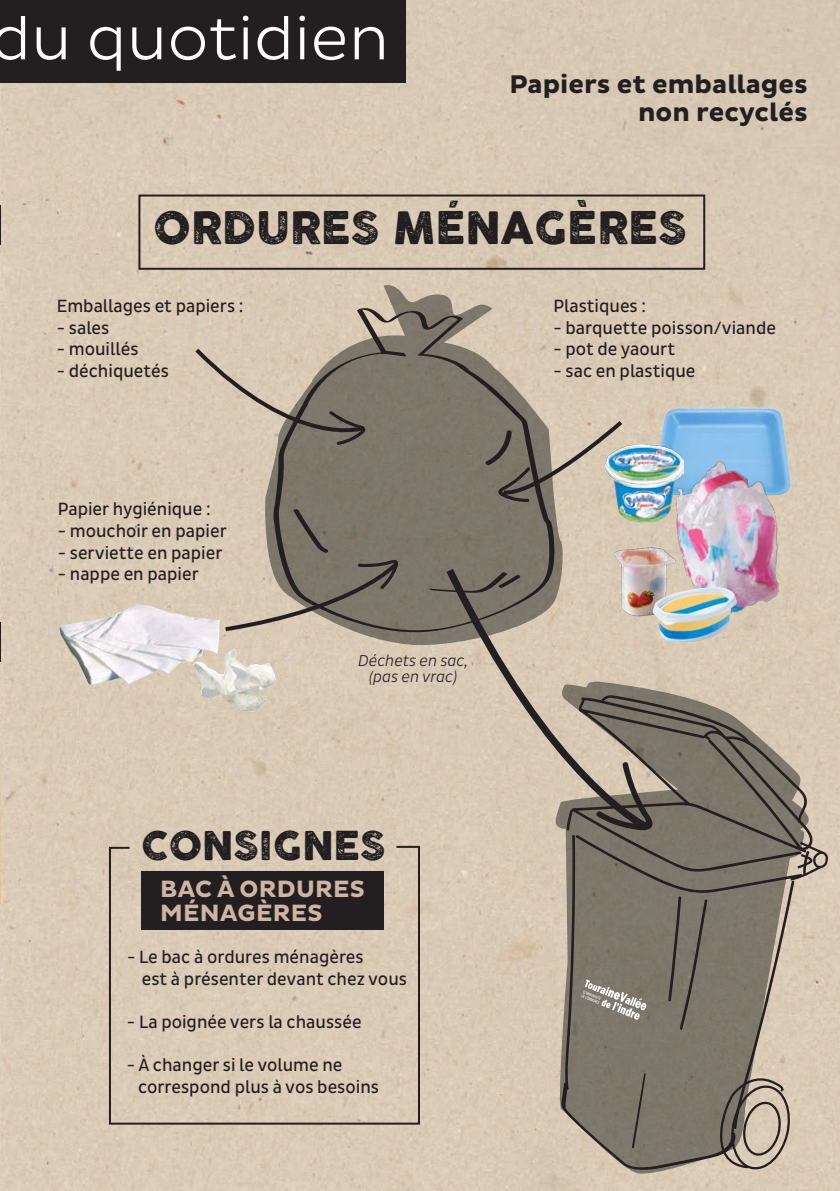
<style>
.page{position:relative;width:840px;height:1191px;background:#fff}
.page>*{position:absolute;margin:0;border:0;box-sizing:border-box;transform-origin:0 0}
.t1{font:300 61px "Pluto Sans";color:#fff}
.t2{font:44px "COCOGOOSELETTERPRESS";color:#231f20}
.t3{font:39px "COCOGOOSELETTERPRESS";color:#231f20}
.t4{font:700 26px/28px "Pluto Sans";color:#231f20;text-align:right}
.t5{font:700 24px/24px "Pluto Sans";letter-spacing:.015em;color:#ceb4a2}
.t6{font:18px/21.6px "Pluto Sans Cond";color:#231f20}
.t7{font:italic 300 16px/16px "Pluto Sans Cond";color:#231f20;text-align:center}
</style>
<div class="page">
<div style="left:0;top:0;width:839px;height:1191px;background:#d9cab5"></div>
<svg style="left:0;top:82px;width:1px;height:822px"></svg>
<hr style="left:0;top:205px;width:1px;height:40px;background:#231f20">
<hr style="left:0;top:622px;width:1px;height:40px;background:#231f20">
<img style="left:58px;top:601px;width:167px;height:88px">
<img style="left:646px;top:403px;width:151px;height:100px">
<img style="left:673px;top:456px;width:121px;height:179px">
<img style="left:610px;top:537px;width:73px;height:44px">
<img style="left:194px;top:645px;width:86px;height:70px">
<svg style="left:263px;top:283px;width:300px;height:364px;fill:#d7c9b4"></svg>
<svg style="left:273px;top:305px;width:281px;height:329px;fill:#7e776a"></svg>
<svg style="left:378px;top:350px;width:29px;height:7px"></svg>
<svg style="left:292px;top:508px;width:37px;height:45px"></svg>
<svg style="left:427px;top:571px;width:13px;height:22px"></svg>
<div style="left:0;top:0;width:405px;height:82px;background:#231f20"></div>
<div style="left:552px;top:681px;width:260px;height:496px;background:#d8c9b5"></div>
<svg style="left:108px;top:845px;width:313px;height:280px"></svg>
<div style="left:138px;top:194px;width:566px;height:76px;border:2px solid #231f20"></div>
<svg style="left:483px;top:417px;width:143px;height:85px"></svg>
<svg style="left:221px;top:559px;width:179px;height:75px"></svg>
<svg style="left:440px;top:561px;width:212px;height:272px"></svg>
<svg style="left:191px;top:344px;width:176px;height:107px"></svg>
<svg style="left:560px;top:694px;width:269px;height:477px"></svg>
<img style="left:636px;top:581px;width:119px;height:80px">
<img style="left:604px;top:445px;width:79px;height:78px">
<h1 class="t1" style="left:-9px;top:4px;width:400px">du quotidien</h1>
<p class="t4" style="left:509px;top:71px;width:300px">Papiers et emballages non recyclés</p>
<p class="t2" style="left:153px;top:203px;width:534px">ORDURES MÉNAGÈRES</p>
<p class="t6" style="left:57px;top:295px;width:188px">Emballages et papiers :</p>
<p class="t6" style="left:57px;top:317px;width:54px">- sales</p>
<p class="t6" style="left:57px;top:338px;width:83px">- mouillés</p>
<p class="t6" style="left:57px;top:360px;width:114px">- déchiquetés</p>
<p class="t6" style="left:58px;top:499px;width:154px">Papier hygiénique :</p>
<p class="t6" style="left:58px;top:520px;width:170px">- mouchoir en papier</p>
<p class="t6" style="left:58px;top:542px;width:166px">- serviette en papier</p>
<p class="t6" style="left:58px;top:563px;width:143px">- nappe en papier</p>
<p class="t7" style="left:358px;top:652px;width:111px">Déchets en sac, (pas en vrac)</p>
<p class="t3" style="left:141px;top:823px;width:245px">CONSIGNES</p>
<p class="t5" style="left:160px;top:877px;width:206px">BAC À ORDURES<br>MÉNAGÈRES</p>
<p class="t6" style="left:142px;top:946px;width:266px;text-indent:-15px">- Le bac à ordures ménagères<br>est à présenter devant chez vous</p>
<p class="t6" style="left:127px;top:1011px;width:236px">- La poignée vers la chaussée</p>
<p class="t6" style="left:138px;top:1054px;width:242px;text-indent:-11px">- À changer si le volume ne correspond plus à vos besoins</p>
<p class="t6" style="left:553px;top:295px;width:94px">Plastiques :</p>
<p class="t6" style="left:553px;top:317px;width:224px">- barquette poisson/viande</p>
<p class="t6" style="left:553px;top:338px;width:123px">- pot de yaourt</p>
<p class="t6" style="left:553px;top:360px;width:143px">- sac en plastique</p>
</div>
